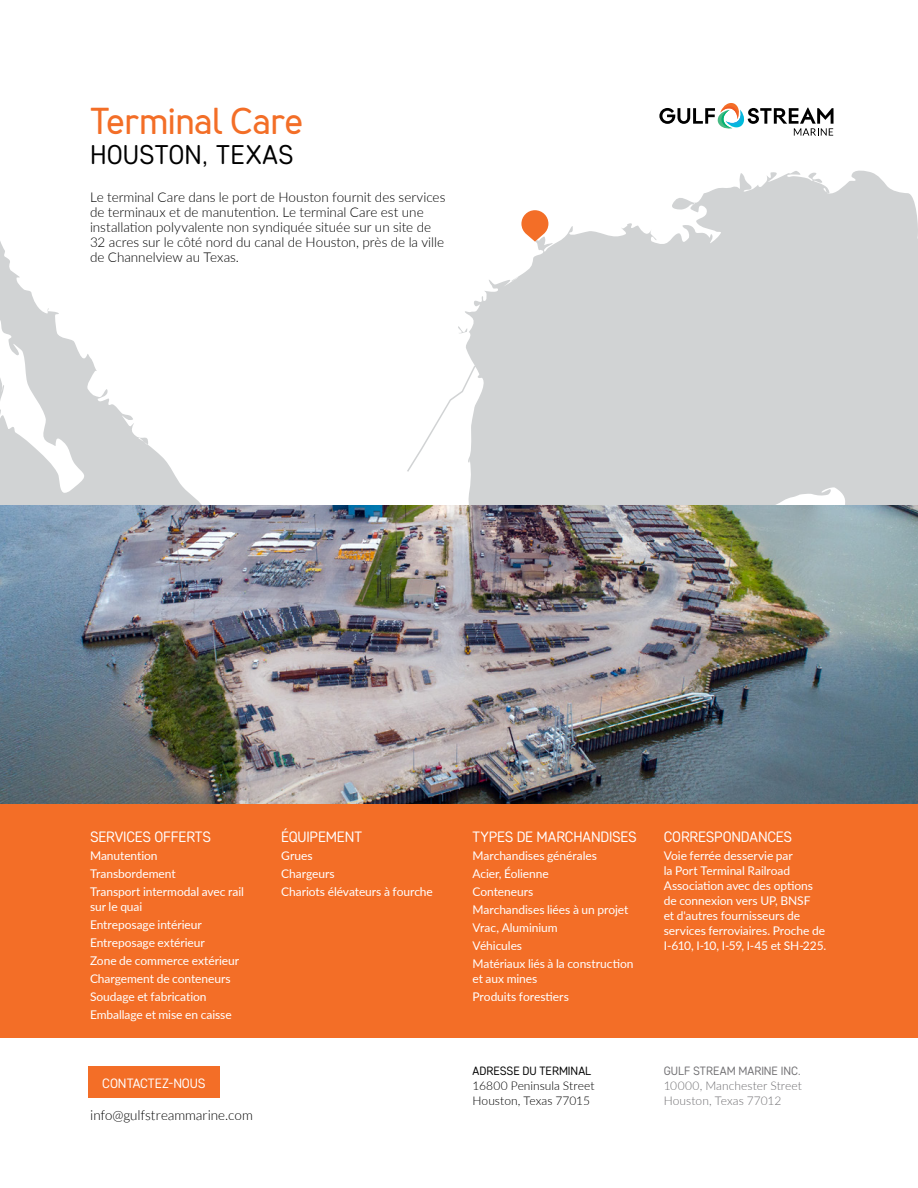
<style>
.page{position:relative;width:918px;height:1188px;background:#fff}
.page>*{position:absolute;margin:0;border:0;box-sizing:border-box;transform-origin:0 0}
.t1{font:700 37.5px "Merlo";letter-spacing:-.01em;color:#f36e27}
.t2{font:27px "Core Sans DS35";letter-spacing:.005em;color:#000}
.t3{font:15px "Core Sans DS35";letter-spacing:-.015em;color:#fff}
.t4{font:300 13.5px/15px "Lato";color:#000}
.t5{font:13.5px "Core Sans DS35";letter-spacing:-.01em;color:#fff}
.t6{font:12px/18px "Lato";letter-spacing:-.005em;color:#fff}
.t7{font:300 12px/15px "Lato";letter-spacing:.005em;color:#717073}
.t8{font:300 12px/15px "Lato";color:#000}
.t9{font:12px "Core Sans DS35";color:#717073}
.t10{font:12px "Core Sans DS35";color:#000}
</style>
<div class="page">
<div style="left:0;top:804px;width:918px;height:234px;background:#f36e27"></div>
<div style="left:88px;top:1066px;width:132px;height:32px;background:#f36e27"></div>
<svg style="left:0;top:170px;width:918px;height:336px"></svg>
<svg style="left:822px;top:188px;width:5px;height:4px"></svg>
<svg style="left:407px;top:293px;width:121px;height:179px"></svg>
<svg style="left:521px;top:210px;width:27px;height:32px"></svg>
<img style="left:0;top:506px;width:918px;height:298px">
<svg style="left:659px;top:103px;width:175px;height:33px"></svg>
<h1 class="t1" style="left:90px;top:99px;width:215px">Terminal Care</h1>
<h2 class="t2" style="left:90px;top:138px;width:205px">HOUSTON, TEXAS</h2>
<p class="t4" style="left:90px;top:190px;width:357px">Le terminal Care dans le port de Houston fournit des services de terminaux et de manutention. Le terminal Care est une installation polyvalente non syndiquée située sur un site de 32 acres sur le côté nord du canal de Houston, près de la ville de Channelview au Texas.</p>
<p class="t3" style="left:90px;top:827px;width:123px">SERVICES OFFERTS</p>
<p class="t6" style="left:90px;top:846px;width:156px">Manutention<br>Transbordement<br>Transport intermodal avec rail</p>
<p class="t6" style="left:90px;top:897px;width:151px">sur le quai<br>Entreposage intérieur<br>Entreposage extérieur<br>Zone de commerce extérieur<br>Chargement de conteneurs<br>Soudage et fabrication<br>Emballage et mise en caisse</p>
<p class="t5" style="left:102px;top:1075px;width:105px">CONTACTEZ-NOUS</p>
<p class="t4" style="left:90px;top:1107px;width:164px">info@gulfstreammarine.com</p>
<p class="t3" style="left:281px;top:827px;width:82px">ÉQUIPEMENT</p>
<p class="t6" style="left:281px;top:846px;width:153px">Grues<br>Chargeurs<br>Chariots élévateurs à fourche</p>
<p class="t3" style="left:472px;top:827px;width:166px">TYPES DE MARCHANDISES</p>
<p class="t6" style="left:472px;top:846px;width:163px">Marchandises générales<br>Acier, Éolienne<br>Conteneurs<br>Marchandises liées à un projet<br>Vrac, Aluminium<br>Véhicules<br>Matériaux liés à la construction</p>
<p class="t6" style="left:472px;top:969px;width:98px">et aux mines<br>Produits forestiers</p>
<p class="t10" style="left:472px;top:1063px;width:120px">ADRESSE DU TERMINAL</p>
<p class="t8" style="left:472px;top:1078px;width:124px">16800 Peninsula Street<br>Houston, Texas 77015</p>
<p class="t3" style="left:664px;top:827px;width:130px">CORRESPONDANCES</p>
<p class="t6" style="left:664px;top:847px;width:164px;line-height:15px">Voie ferrée desservie par<br>la Port Terminal Railroad<br>Association avec des options de connexion vers UP, BNSF<br>et d'autres fournisseurs de services ferroviaires. Proche de<br>I-610, I-10, I-59, I-45 et SH-225.</p>
<p class="t9" style="left:664px;top:1063px;width:139px">GULF STREAM MARINE INC.</p>
<p class="t7" style="left:664px;top:1078px;width:140px">10000, Manchester Street<br>Houston, Texas 77012</p>
</div>
